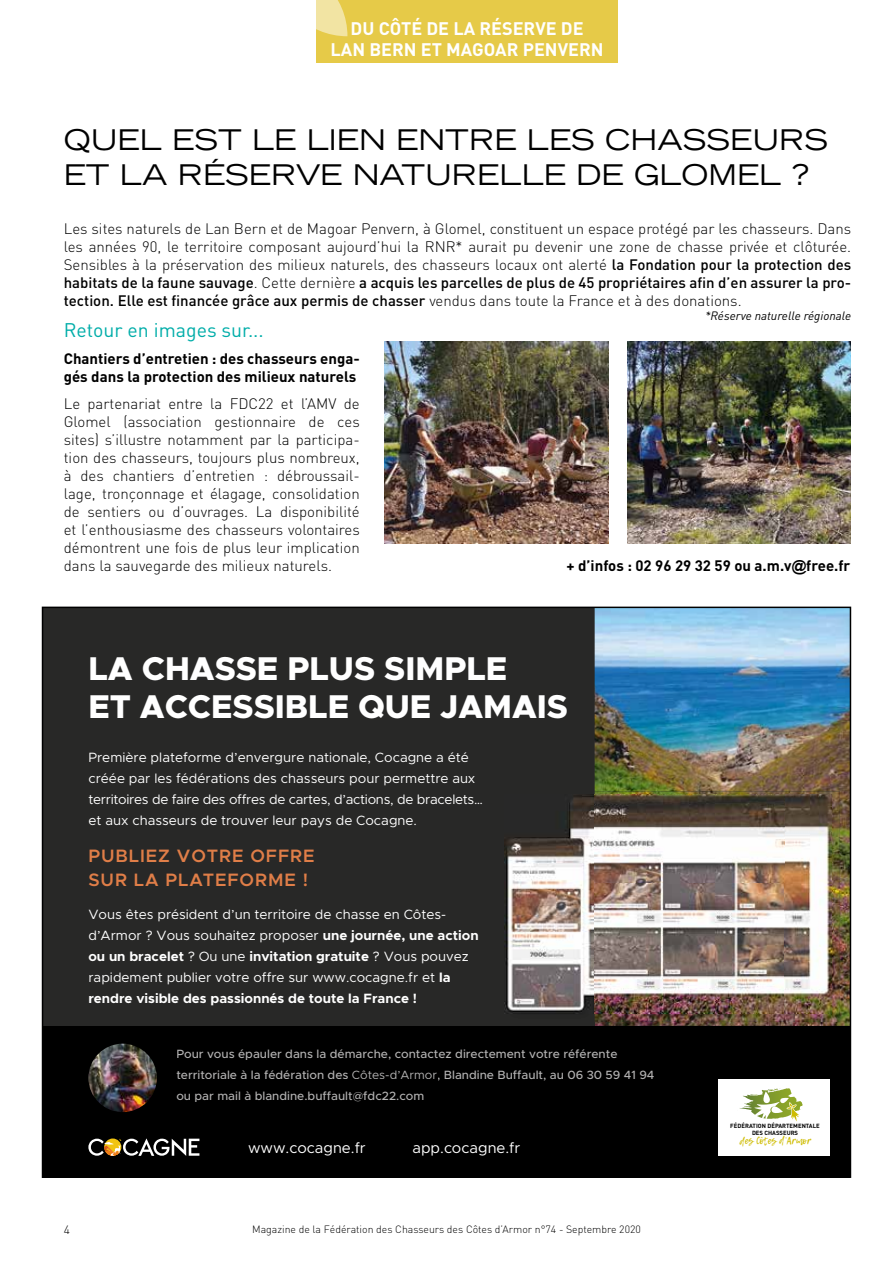
<style>
.page{position:relative;width:893px;height:1263px;background:#fff}
.page>*{position:absolute;margin:0;border:0;box-sizing:border-box;transform-origin:0 0}
.t1{font:800 33.15px/38.4px "Metropolis";color:#fff}
.t2{font:expanded 28.5px/34.2px "Trade Gothic LH";color:#000}
.t3{font:19.5px "DIN";color:#00ada9}
.t4{font:700 18px/21.6px "DIN";color:#fff;text-align:center}
.t5{font:600 18px/24px "Metropolis";letter-spacing:.05em;color:#e07e48}
.t6{font:300 15px/18px "DIN";color:#000;text-align:justify}
.t7{font:700 15px/18px "DIN";color:#000}
.t8{font:15px "Metropolis";color:#fff}
.t9{font:13.5px/21px "Metropolis";color:#fff}
.t10{font:500 12px/21px "Metropolis";color:#b3b2b2}
.t11{font:italic 12px "DIN";color:#000}
.t12{font:300 12px "DIN";color:#000}
.t13{font:300 10.5px "DIN";color:#000}
.t14{font:9.75px "Lemon Tuesday";color:#cebc00}
.t15{font:700 6px/6.8px "DIN";color:#000;text-align:center}
.s1{font-weight:500}
.s2{font-family:"Arial"}
.s3{font-weight:700}
.s4{font-weight:400}
</style>
<div class="page">
<div style="left:43px;top:607px;width:807px;height:570px;background:#282827"></div>
<img style="left:595px;top:610px;width:253px;height:416px">
<div style="left:43px;top:1026px;width:807px;height:151px;background:#000"></div>
<svg style="left:88px;top:1138px;width:111px;height:18px"></svg>
<img style="left:790px;top:791px;width:50px;height:231px">
<img style="left:595px;top:791px;width:195px;height:3px">
<img style="left:595px;top:1013px;width:200px;height:9px">
<img style="left:505px;top:794px;width:327px;height:219px">
<img style="left:95px;top:1043px;width:62px;height:69px">
<img style="left:88px;top:1044px;width:69px;height:68px;border-radius:34px">
<div style="left:718px;top:1079px;width:112px;height:77px;background:#fff"></div>
<svg style="left:750px;top:1088px;width:50px;height:34px"></svg>
<div style="left:316px;top:0;width:302px;height:62px;background:#e6ca48"></div>
<svg style="left:316px;top:0;width:31px;height:36px"></svg>
<img style="left:627px;top:342px;width:223px;height:201px">
<img style="left:385px;top:341px;width:223px;height:202px">
<p class="t4" style="left:331px;top:17px;width:274px">DU CÔTÉ DE LA RÉSERVE DE<br>LAN BERN ET MAGOAR PENVERN</p>
<h2 class="t2" style="left:64px;top:122px;width:766px">QUEL EST LE LIEN ENTRE LES CHASSEURS<br>ET LA RÉSERVE NATURELLE DE GLOMEL ?</h2>
<p class="t6" style="left:64px;top:219px;width:789px">Les sites naturels de Lan Bern et de Magoar Penvern, à Glomel, constituent un espace protégé par les chasseurs. Dans les années 90, le territoire composant aujourd’hui la RNR* aurait pu devenir une zone de chasse privée et clôturée.<br>Sensibles à la préservation des milieux naturels, des chasseurs locaux ont alerté <span class="s1">la Fondation pour la protection des habitats de la faune sauvage</span>. Cette dernière <span class="s1">a acquis les parcelles de plus de 45 propriétaires afin d’en assurer la pro&shy;tection. Elle est financée grâce aux permis de chasser</span> vendus dans toute la France et à des donations.</p>
<p class="t11" style="left:705px;top:308px;width:148px">*Réserve naturelle régionale</p>
<h3 class="t3" style="left:64px;top:317px;width:202px">Retour en images sur...</h3>
<p class="t7" style="left:64px;top:348px;width:297px">Chantiers d’entretien : des chasseurs enga&shy;gés dans la protection des milieux naturels</p>
<p class="t6" style="left:64px;top:394px;width:297px">Le partenariat entre la FDC22 et l’AMV de Glomel (association gestionnaire de ces sites) s’illustre notamment par la participa&shy;tion des chasseurs, toujours plus nombreux, à des chantiers d’entretien : débroussail&shy;lage, tronçonnage et élagage, consolidation de sentiers ou d’ouvrages. La disponibilité et l’enthousiasme des chasseurs volontaires démontrent une fois de plus leur implication dans la sauvegarde des milieux naturels.</p>
<p class="t7" style="left:566px;top:555px;width:285px">+ d’infos : 02 96 29 32 59 ou a.m.v<span class="s2">@</span>free.fr</p>
<h1 class="t1" style="left:88px;top:648px;width:481px">LA CHASSE PLUS SIMPLE<br>ET ACCESSIBLE QUE JAMAIS</h1>
<p class="t9" style="left:88px;top:747px;width:396px">Première plateforme d’envergure nationale, Cocagne a été créée par les fédérations des chasseurs pour permettre aux territoires de faire des offres de cartes, d’actions, de bracelets… et aux chasseurs de trouver leur pays de Cocagne.</p>
<p class="t5" style="left:88px;top:843px;width:228px">PUBLIEZ VOTRE OFFRE<br>SUR LA PLATEFORME !</p>
<p class="t9" style="left:88px;top:904px;width:392px">Vous êtes président d’un territoire de chasse en Côtes&shy;d’Armor ? Vous souhaitez proposer <span class="s3">une journée, une action ou un bracelet</span> ? Ou une <span class="s3">invitation gratuite</span> ? Vous pouvez rapidement publier votre offre sur www.cocagne.fr et <span class="s3">la rendre visible des passionnés de toute la France !</span></p>
<p class="t10" style="left:176px;top:1043px;width:480px">Pour vous épauler dans la démarche, contactez directement votre référente territoriale à la fédération des <span class="s4">Côtes-d’Armor</span>, Blandine Buffault, au 06 30 59 41 94 ou par mail à blandine.buffault@fdc22.com</p>
<p class="t8" style="left:248px;top:1139px;width:119px">www.cocagne.fr</p>
<p class="t8" style="left:412px;top:1139px;width:109px">app.cocagne.fr</p>
<p class="t12" style="left:64px;top:1223px;width:8px">4</p>
<p class="t13" style="left:252px;top:1223px;width:390px">Magazine de la Fédération des Chasseurs des Côtes d’Armor n°74 - Septembre 2020</p>
<p class="t15" style="left:730px;top:1122px;width:91px">FÉDÉRATION DÉPARTEMENTALE<br>DES CHASSEURS</p>
<p class="t14" style="left:739px;top:1135px;width:73px">des Côtes d’Armor</p>
</div>
